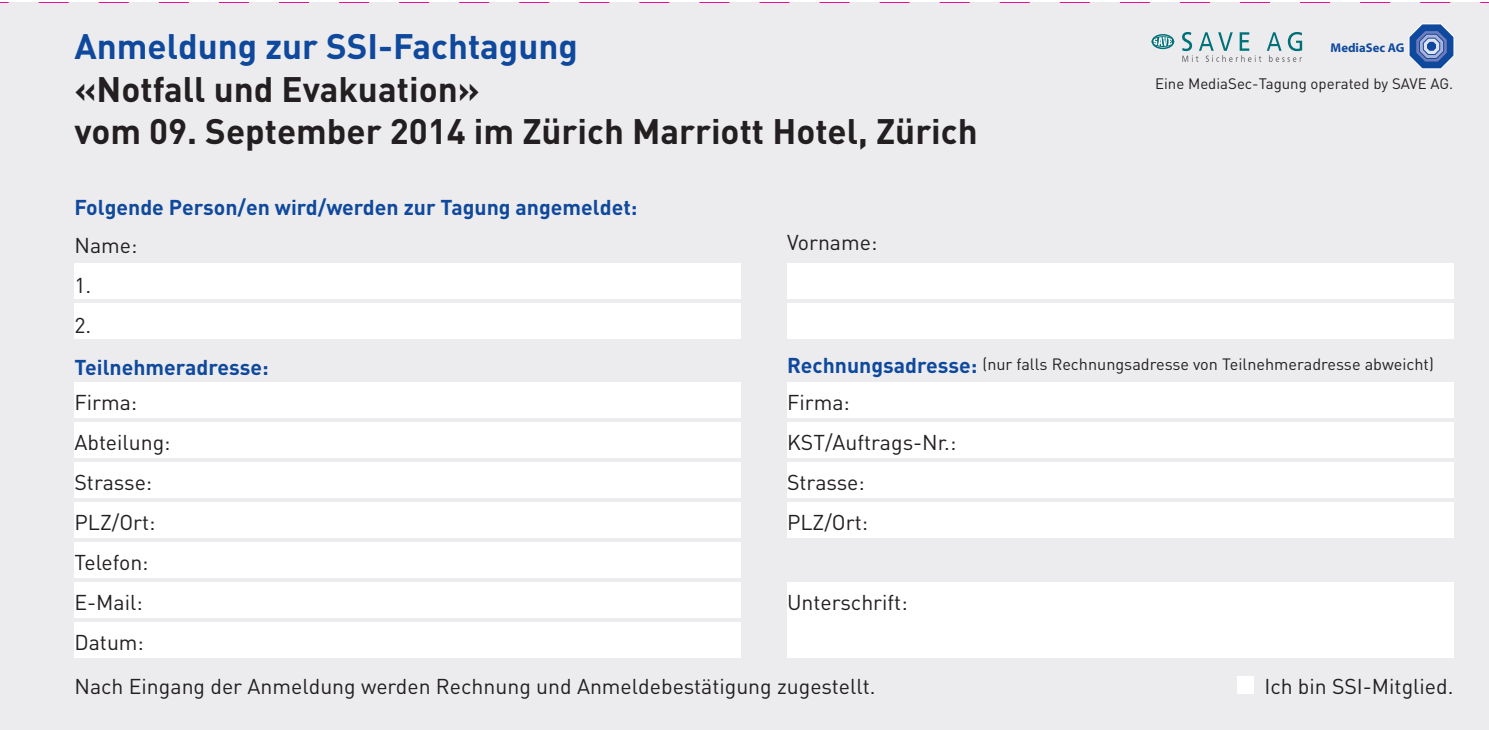
<style>
.page{position:relative;width:1489px;height:730px;background:#fff}
.page>*{position:absolute;margin:0;border:0;box-sizing:border-box;transform-origin:0 0}
.t1{font:700 35px/42.5px "DINOT";color:#231f20}
.t2{font:700 35px "DINOT";color:#0f499d}
.t3{font:21.25px/40px "DINOT";color:#231f20}
.t4{font:700 21.25px "DINOT";color:#0f499d}
.t5{font:16.25px "DINOT";color:#231f20}
.t6{font:15px "DINOT";color:#231f20}
.t7{font:700 12.75px "Myriad";color:#0f499d}
.s1{font-weight:700;font-size:21.25px;color:#0f499d}
</style>
<div class="page">
<div style="left:0;top:2px;width:1488px;height:728px;background:#ececee"></div>
<div style="left:74px;top:264px;width:667px;height:35px;background:#fff"></div>
<div style="left:74px;top:304px;width:667px;height:35px;background:#fff"></div>
<div style="left:74px;top:383px;width:667px;height:35px;background:#fff"></div>
<div style="left:74px;top:423px;width:667px;height:35px;background:#fff"></div>
<div style="left:74px;top:463px;width:667px;height:35px;background:#fff"></div>
<div style="left:74px;top:503px;width:667px;height:35px;background:#fff"></div>
<div style="left:74px;top:543px;width:667px;height:35px;background:#fff"></div>
<div style="left:74px;top:583px;width:667px;height:35px;background:#fff"></div>
<div style="left:74px;top:623px;width:667px;height:35px;background:#fff"></div>
<div style="left:787px;top:264px;width:666px;height:35px;background:#fff"></div>
<div style="left:787px;top:304px;width:666px;height:35px;background:#fff"></div>
<div style="left:787px;top:383px;width:666px;height:35px;background:#fff"></div>
<div style="left:787px;top:423px;width:666px;height:35px;background:#fff"></div>
<div style="left:787px;top:463px;width:666px;height:35px;background:#fff"></div>
<div style="left:787px;top:503px;width:666px;height:35px;background:#fff"></div>
<div style="left:787px;top:583px;width:666px;height:46px;background:#fff"></div>
<div style="left:787px;top:623px;width:666px;height:35px;background:#fff"></div>
<div style="left:1237px;top:677px;width:16px;height:17px;background:#fff"></div>
<svg style="left:0;top:2px;width:1488px;height:1px"></svg>
<div style="left:1151px;top:34px;width:23px;height:15px;border:1px solid #007178;border-radius:50%"></div>
<div style="left:1151px;top:36px;width:23px;height:11px;background:#007178;border-radius:50%"></div>
<svg style="left:1182px;top:32px;width:119px;height:30px"></svg>
<svg style="left:1153px;top:37px;width:19px;height:9px"></svg>
<svg style="left:1409px;top:23px;width:45px;height:46px"></svg>
<h1 class="t2" style="left:74px;top:23px;width:505px">Anmeldung zur SSI-Fachtagung</h1>
<h1 class="t1" style="left:74px;top:66px;width:904px">«Notfall und Evakuation»<br>vom 09. September 2014 im Zürich Marriott Hotel, Zürich</h1>
<p class="t7" style="left:1330px;top:41px;width:75px">MediaSec AG</p>
<p class="t6" style="left:1155px;top:73px;width:299px">Eine MediaSec-Tagung operated by SAVE AG.</p>
<p class="t4" style="left:74px;top:193px;width:564px">Folgende Person/en wird/werden zur Tagung angemeldet:</p>
<p class="t3" style="left:74px;top:224px;width:64px">Name:<br>1.<br>2.</p>
<p class="t4" style="left:74px;top:353px;width:196px">Teilnehmeradresse:</p>
<p class="t3" style="left:74px;top:382px;width:98px">Firma:<br>Abteilung:<br>Strasse:<br>PLZ/Ort:<br>Telefon:<br>E-Mail:<br>Datum:</p>
<p class="t3" style="left:787px;top:221px;width:92px">Vorname:</p>
<p class="t5" style="left:787px;top:353px;width:648px"><span class="s1">Rechnungsadresse:</span> (nur falls Rechnungsadresse von Teilnehmeradresse abweicht)</p>
<p class="t3" style="left:787px;top:381px;width:171px">Firma:<br>KST/Auftrags-Nr.:<br>Strasse:<br>PLZ/Ort:</p>
<p class="t3" style="left:787px;top:581px;width:122px">Unterschrift:</p>
<p class="t3" style="left:74px;top:665px;width:802px">Nach Eingang der Anmeldung werden Rechnung und Anmeldebestätigung zugestellt.</p>
<p class="t3" style="left:1264px;top:665px;width:191px">Ich bin SSI-Mitglied.</p>
</div>
